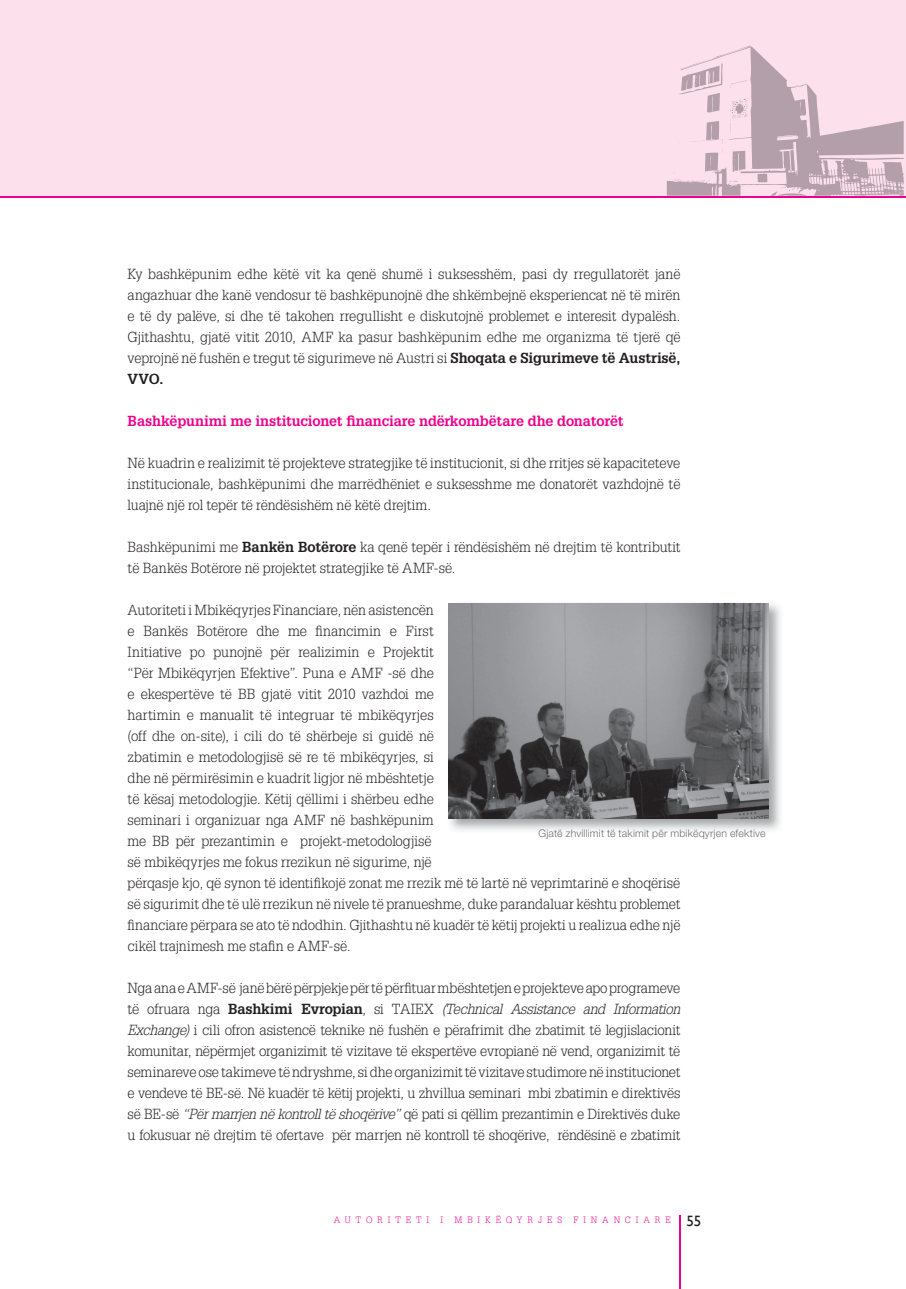
<style>
.page{position:relative;width:906px;height:1289px;background:#fff}
.page>*{position:absolute;margin:0;border:0;box-sizing:border-box;transform-origin:0 0}
.t1{font:300 14.25px/21px "Glypha LT";color:#231f20;text-align:justify}
.t2{font:700 14.25px "Glypha LT";letter-spacing:-.005em;color:#ed028c}
.t3{font:300 10.5px "Helvetica Neue LT";letter-spacing:.02em;color:#6c6d70}
.t4{font:300 9px "Glypha LT";letter-spacing:.55em;color:#ed028c}
.s1{font-weight:700}
.s2{font-style:italic}
.s3{font-family:"Gill Sans";font-weight:400;font-size:15px;color:#231f20}
</style>
<div class="page">
<div style="left:0;top:0;width:906px;height:196px;background:#fce0ec"></div>
<hr style="left:680px;top:1215px;width:1px;height:73px;background:#ed028c">
<svg style="left:667px;top:45px;width:237px;height:151px"></svg>
<hr style="left:0;top:196px;width:906px;height:1px;background:#ed028c">
<img style="left:448px;top:603px;width:333px;height:228px">
<img style="left:449px;top:603px;width:320px;height:215px">
<p class="t1" style="left:128px;top:263px;width:554px">Ky bashkëpunim edhe këtë vit ka qenë shumë i suksesshëm, pasi dy rregullatorët janë angazhuar dhe kanë vendosur të bashkëpunojnë dhe shkëmbejnë eksperiencat në të mirën e të dy palëve, si dhe të takohen rregullisht e diskutojnë problemet e interesit dypalësh.<br>Gjithashtu, gjatë vitit 2010, AMF ka pasur bashkëpunim edhe me organizma të tjerë që veprojnë në fushën e tregut të sigurimeve në Austri si <span class="s1">Shoqata e Sigurimeve të Austrisë, VVO.</span></p>
<p class="t2" style="left:128px;top:412px;width:497px">Bashkëpunimi me institucionet financiare ndërkombëtare dhe donatorët</p>
<p class="t1" style="left:128px;top:452px;width:554px">Në kuadrin e realizimit të projekteve strategjike të institucionit, si dhe rritjes së kapaciteteve institucionale, bashkëpunimi dhe marrëdhëniet e suksesshme me donatorët vazhdojnë të luajnë një rol tepër të rëndësishëm në këtë drejtim.</p>
<p class="t1" style="left:128px;top:536px;width:554px">Bashkëpunimi me <span class="s1">Bankën Botërore</span> ka qenë tepër i rëndësishëm në drejtim të kontributit të Bankës Botërore në projektet strategjike të AMF-së.</p>
<p class="t1" style="left:128px;top:599px;width:554px;text-align:left">Autoriteti i Mbikëqyrjes Financiare, nën asistencën<br>e Bankës Botërore dhe me financimin e First<br>Initiative po punojnë për realizimin e Projektit<br>“Për Mbikëqyrjen Efektive”. Puna e AMF -së dhe<br>e ekespertëve të BB gjatë vitit 2010 vazhdoi me<br>hartimin e manualit të integruar të mbikëqyrjes<br>(off dhe on-site), i cili do të shërbeje si guidë në<br>zbatimin e metodologjisë së re të mbikëqyrjes, si<br>dhe në përmirësimin e kuadrit ligjor në mbështetje<br>të kësaj metodologjie. Këtij qëllimi i shërbeu edhe<br>seminari i organizuar nga AMF në bashkëpunim<br>me BB për prezantimin e projekt-metodologjisë<br>së mbikëqyrjes me fokus rrezikun në sigurime, një<br>përqasje kjo, që synon të identifikojë zonat me rrezik më të lartë në veprimtarinë e shoqërisë së sigurimit dhe të ulë rrezikun në nivele të pranueshme, duke parandaluar kështu problemet financiare përpara se ato të ndodhin. Gjithashtu në kuadër të këtij projekti u realizua edhe një cikël trajnimesh me stafin e AMF-së.</p>
<p class="t1" style="left:128px;top:977px;width:554px">Nga ana e AMF-së janë bërë përpjekje për të përfituar mbështetjen e projekteve apo programeve të ofruara nga <span class="s1">Bashkimi Evropian</span>, si TAIEX <span class="s2">(Technical Assistance and Information Exchange)</span> i cili ofron asistencë teknike në fushën e përafrimit dhe zbatimit të legjislacionit komunitar, nëpërmjet organizimit të vizitave të ekspertëve evropianë në vend, organizimit të seminareve ose takimeve të ndryshme, si dhe organizimit të vizitave studimore në institucionet e vendeve të BE-së. Në kuadër të këtij projekti, u zhvillua seminari mbi zbatimin e direktivës së BE-së <span class="s2">“Për marrjen në kontroll të shoqërive”</span> që pati si qëllim prezantimin e Direktivës duke u fokusuar në drejtim të ofertave për marrjen në kontroll të shoqërive, rëndësinë e zbatimit</p>
<p class="t3" style="left:538px;top:826px;width:229px">Gjatë zhvillimit të takimit për mbikëqyrjen efektive</p>
<p class="t4" style="left:334px;top:1214px;width:97px">AUTORITETI</p>
<p class="t4" style="left:440px;top:1214px;width:4px">I</p>
<p class="t4" style="left:454px;top:1214px;width:109px">MBIKËQYRJES</p>
<p class="t4" style="left:573px;top:1214px;width:129px">FINANCIARE <span class="s3">55</span></p>
</div>
